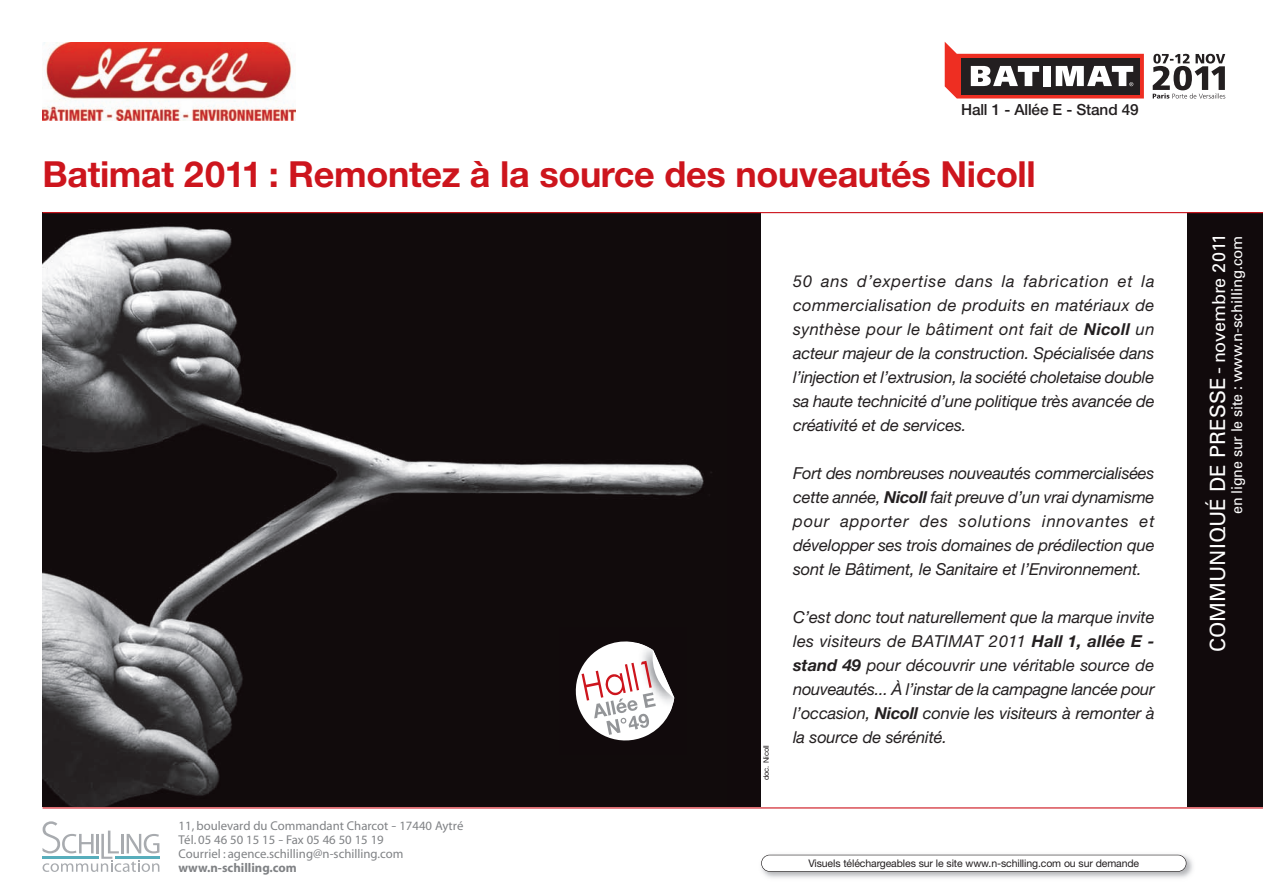
<style>
.page{position:relative;width:1263px;height:893px;background:#fff}
.page>*{position:absolute;margin:0;border:0;box-sizing:border-box;transform-origin:0 0}
.t1{font:700 36px "Helvetica Neue";letter-spacing:-.01em;color:#cd151d}
.t2{font:21px "Univers";color:#fff}
.t3{font:italic 16.5px/24px "Helvetica Neue";letter-spacing:-.01em;color:#231f20;text-align:justify}
.t4{font:500 15.3px "Helvetica Neue";letter-spacing:-.01em;color:#231f20}
.t5{font:15px "Univers";letter-spacing:-.01em;color:#fff;scale:.95 1}
.t6{font:12.75px/13.8px "Myriad";color:#808285}
.t7{font:700 12.75px "Myriad";color:#808285}
.t8{font:10.5px "Helvetica Neue";letter-spacing:-.01em;color:#231f20}
.t9{font:7.5px "Helvetica Neue";letter-spacing:-.005em;color:#231f20}
.s1{font-weight:700}
.s2{font-size:18px}
</style>
<div class="page">
<div style="left:43px;top:213px;width:1220px;height:595px;background:#110a0c"></div>
<img style="left:43px;top:213px;width:684px;height:594px">
<img style="left:43px;top:43px;width:252px;height:77px">
<img style="left:761px;top:854px;width:432px;height:24px">
<div style="left:761px;top:855px;width:425px;height:16px;background:#fff;border-radius:8px"></div>
<div style="left:761px;top:855px;width:425px;height:17px;border:1px solid #231f20;border-radius:9px"></div>
<div style="left:761px;top:213px;width:425px;height:595px;background:#fff"></div>
<hr style="left:43px;top:807px;width:1220px;height:1px;background:#cd151d">
<hr style="left:43px;top:212px;width:1220px;height:1px;background:#cd151d">
<svg style="left:945px;top:42px;width:199px;height:57px"></svg>
<svg style="left:1153px;top:54px;width:72px;height:45px"></svg>
<svg style="left:43px;top:821px;width:116px;height:51px"></svg>
<img style="left:559px;top:627px;width:127px;height:128px">
<img style="left:636px;top:636px;width:51px;height:77px">
<svg style="left:569px;top:639px;width:105px;height:108px"></svg>
<p class="t4" style="left:961px;top:104px;width:179px">Hall 1 - Allée E - Stand 49</p>
<h1 class="t1" style="left:43px;top:162px;width:995px">Batimat 2011 : Remontez à la source des nouveautés Nicoll</h1>
<p class="t6" style="left:179px;top:820px;width:286px">11, boulevard du Commandant Charcot - 17440 Aytré<br>Tél. 05 46 50 15 15 - Fax 05 46 50 15 19<br>Courriel : agence.schilling@n-schilling.com</p>
<p class="t7" style="left:179px;top:863px;width:120px">www.n-schilling.com</p>
<p class="t9" style="left:763px;top:780px;width:37px;rotate:-90deg">doc. Nicoll</p>
<p class="t3" style="left:793px;top:270px;width:363px">50 ans d’expertise dans la fabrication et la commercialisation de produits en matériaux de synthèse pour le bâtiment ont fait de <span class="s1">Nicoll</span> un acteur majeur de la construction. Spécialisée dans l’injection et l’extrusion, la société choletaise double sa haute technicité d’une politique très avancée de créativité et de services.</p>
<p class="t3" style="left:793px;top:462px;width:363px">Fort des nombreuses nouveautés commercialisées cette année, <span class="s1">Nicoll</span> fait preuve d’un vrai dynamisme pour apporter des solutions innovantes et développer ses trois domaines de prédilection que sont le Bâtiment, le Sanitaire et l’Environnement.</p>
<p class="t3" style="left:793px;top:606px;width:363px">C’est donc tout naturellement que la marque invite les visiteurs de BATIMAT 2011 <span class="s1">Hall 1, allée E - stand 49</span> pour découvrir une véritable source de nouveautés... À l’instar de la campagne lancée pour l’occasion, <span class="s1">Nicoll</span> convie les visiteurs à remonter à la source de sérénité.</p>
<p class="t8" style="left:808px;top:859px;width:332px">Visuels téléchargeables sur le site www.n-schilling.com ou sur demande</p>
<p class="t2" style="left:1210px;top:652px;width:419px;rotate:-90deg">COMMUNIQUÉ DE PRESSE - <span class="s2">novembre 2011</span></p>
<p class="t5" style="left:1231px;top:514px;width:294px;rotate:-90deg">en ligne sur le site : www.n-schilling.com</p>
</div>
